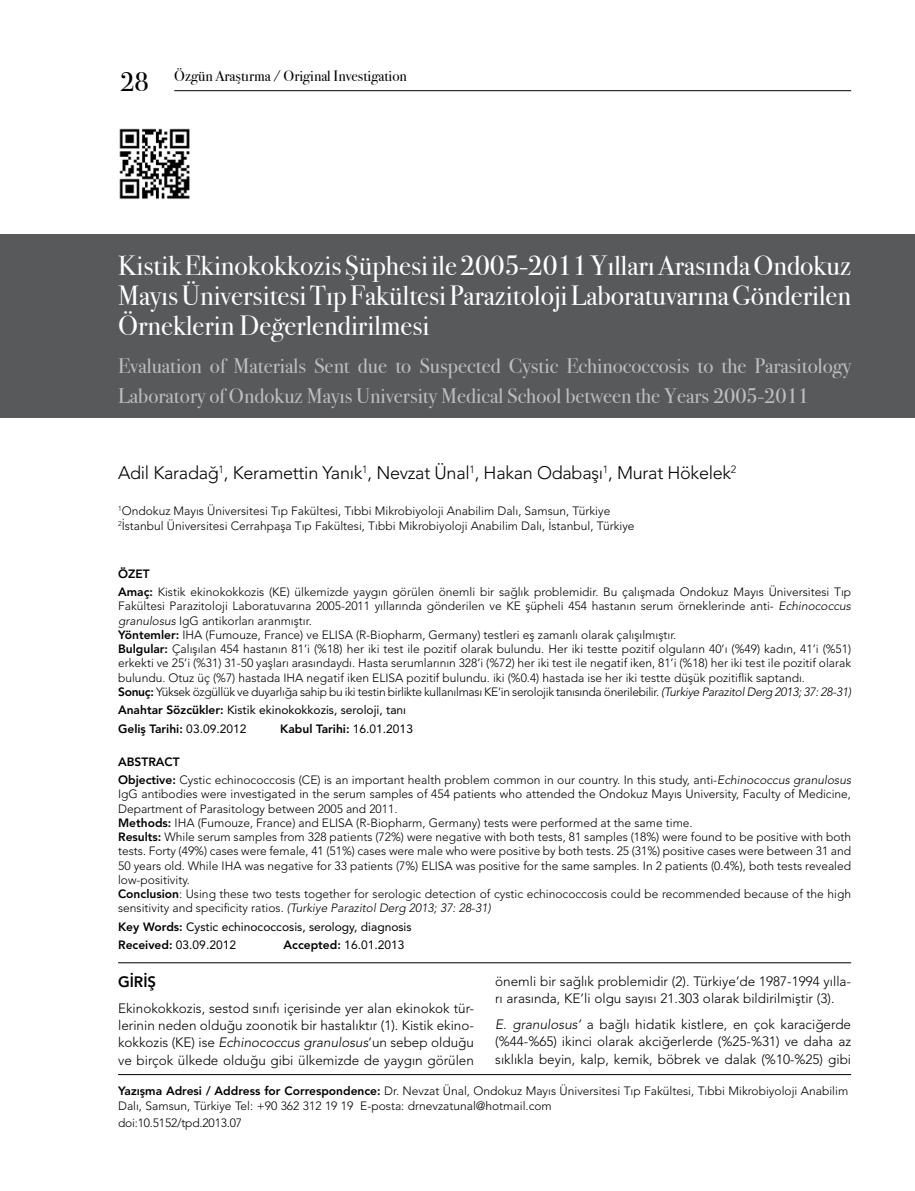
<style>
.page{position:relative;width:915px;height:1191px;background:#fff}
.page>*{position:absolute;margin:0;border:0;box-sizing:border-box;transform-origin:0 0}
.t1{font:27.75px/30px "Bodoni Svty Two ITCTT Book";color:#fff;text-align:justify}
.t2{font:21px/30px "Bodoni Svty Two ITCTT Book";color:#bcbec0}
.t3{font:300 18px "Avenir LT Std";letter-spacing:-.015em;color:#000}
.t4{font:15px "Bodoni Svty Two ITCTT Book";color:#000}
.t5{font:800 15px "Avenir LT Std";color:#000}
.t6{font:300 13.5px/17.2px "Avenir LT Std";color:#000;text-align:justify}
.t7{font:300 12px/14.2px "Avenir LT Std";color:#000}
.t8{font:12px/18.5px "Avenir LT Std";color:#000}
.t9{font:800 12px "Avenir LT Std";color:#000}
.s1{font-size:27px}
.s2{font-weight:800}
.s3{font-style:italic}
.s4{font-weight:400}
</style>
<div class="page">
<img style="left:119px;top:128px;width:71px;height:71px">
<hr style="left:174px;top:90px;width:676px;height:1px;background:#000">
<div style="left:0;top:234px;width:914px;height:184px;background:#58595b"></div>
<hr style="left:118px;top:1074px;width:732px;height:1px;background:#000">
<hr style="left:118px;top:962px;width:732px;height:1px;background:#000">
<p class="t4" style="left:120px;top:64px;width:288px"><span class="s1">28</span> Özgün Araştırma / Original Investigation</p>
<h1 class="t1" style="left:118px;top:247px;width:734px">Kistik Ekinokokkozis Şüphesi ile 2005-2011 Yılları Arasında Ondokuz Mayıs Üniversitesi Tıp Fakültesi Parazitoloji Laboratuvarına Gönderilen Örneklerin Değerlendirilmesi</h1>
<h2 class="t2" style="left:118px;top:349px;width:734px">Evaluation of Materials Sent due to Suspected Cystic Echinococcosis to the Parasitology<br>Laboratory of Ondokuz Mayıs University Medical School between the Years 2005-2011</h2>
<h3 class="t3" style="left:118px;top:461px;width:619px">Adil Karadağ<sup>1</sup>, Keramettin Yanık<sup>1</sup>, Nevzat Ünal<sup>1</sup>, Hakan Odabaşı<sup>1</sup>, Murat Hökelek<sup>2</sup></h3>
<p class="t7" style="left:118px;top:503px;width:518px;line-height:15px"><sup>1</sup>Ondokuz Mayıs Üniversitesi Tıp Fakültesi, Tıbbi Mikrobiyoloji Anabilim Dalı, Samsun, Türkiye<br><sup>2</sup>İstanbul Üniversitesi Cerrahpaşa Tıp Fakültesi, Tıbbi Mikrobiyoloji Anabilim Dalı, İstanbul, Türkiye</p>
<p class="t7" style="left:118px;top:564px;width:734px;line-height:18.5px"><span class="s2">ÖZET<br>Amaç:</span> Kistik ekinokokkozis (KE) ülkemizde yaygın görülen önemli bir sağlık problemidir. Bu çalışmada Ondokuz Mayıs Üniversitesi Tıp</p>
<p class="t7" style="left:118px;top:599px;width:734px">Fakültesi Parazitoloji Laboratuvarına 2005-2011 yıllarında gönderilen ve KE şüpheli 454 hastanın serum örneklerinde anti- <span class="s3">Echinococcus granulosus</span> IgG antikorları aranmıştır.<br><span class="s2">Yöntemler:</span> IHA (Fumouze, France) ve ELISA (R-Biopharm, Germany) testleri eş zamanlı olarak çalışılmıştır.<br><span class="s2">Bulgular:</span> Çalışılan 454 hastanın 81’i (%18) her iki test ile pozitif olarak bulundu. Her iki testte pozitif olguların 40’ı (%49) kadın, 41’i (%51) erkekti ve 25’i (%31) 31-50 yaşları arasındaydı. Hasta serumlarının 328’i (%72) her iki test ile negatif iken, 81’i (%18) her iki test ile pozitif olarak bulundu. Otuz üç (%7) hastada IHA negatif iken ELISA pozitif bulundu. iki (%0.4) hastada ise her iki testte düşük pozitiflik saptandı.<br><span class="s2">Sonuç:</span> Yüksek özgüllük ve duyarlığa sahip bu iki testin birlikte kullanılması KE’in serolojik tanısında önerilebilir. <span class="s3">(Turkiye Parazitol Derg 2013; 37: 28-31)</span></p>
<p class="t8" style="left:118px;top:701px;width:289px"><span class="s2">Anahtar Sözcükler:</span> Kistik ekinokokkozis, seroloji, tanı<br><span class="s2">Geliş Tarihi:</span> 03.09.2012</p>
<p class="t9" style="left:280px;top:721px;width:134px">Kabul Tarihi: <span class="s4">16.01.2013</span></p>
<p class="t7" style="left:118px;top:752px;width:734px;line-height:18.5px"><span class="s2">ABSTRACT<br>Objective:</span> Cystic echinococcosis (CE) is an important health problem common in our country. In this study, anti-<span class="s3">Echinococcus granulosus</span></p>
<p class="t7" style="left:118px;top:787px;width:734px">IgG antibodies were investigated in the serum samples of 454 patients who attended the Ondokuz Mayıs University, Faculty of Medicine, Department of Parasitology between 2005 and 2011.<br><span class="s2">Methods:</span> IHA (Fumouze, France) and ELISA (R-Biopharm, Germany) tests were performed at the same time.<br><span class="s2">Results:</span> While serum samples from 328 patients (72%) were negative with both tests, 81 samples (18%) were found to be positive with both tests. Forty (49%) cases were female, 41 (51%) cases were male who were positive by both tests. 25 (31%) positive cases were between 31 and 50 years old. While IHA was negative for 33 patients (7%) ELISA was positive for the same samples. In 2 patients (0.4%), both tests revealed low-positivity.<br><span class="s2">Conclusion</span>: Using these two tests together for serologic detection of cystic echinococcosis could be recommended because of the high sensitivity and specificity ratios. <span class="s3">(Turkiye Parazitol Derg 2013; 37: 28-31)</span></p>
<p class="t8" style="left:118px;top:917px;width:295px"><span class="s2">Key Words:</span> Cystic echinococcosis, serology, diagnosis<br><span class="s2">Received:</span> 03.09.2012</p>
<p class="t8" style="left:283px;top:936px;width:122px"><span class="s2">Accepted:</span> 16.01.2013</p>
<p class="t5" style="left:118px;top:973px;width:40px">GİRİŞ</p>
<p class="t6" style="left:118px;top:999px;width:357px">Ekinokokkozis, sestod sınıfı içerisinde yer alan ekinokok tür&shy;lerinin neden olduğu zoonotik bir hastalıktır (1). Kistik ekino&shy;kokkozis (KE) ise <span class="s3">Echinococcus granulosus</span>’un sebep olduğu ve birçok ülkede olduğu gibi ülkemizde de yaygın görülen</p>
<p class="t6" style="left:495px;top:972px;width:357px">önemli bir sağlık problemidir (2). Türkiye’de 1987-1994 yılla&shy;rı arasında, KE’li olgu sayısı 21.303 olarak bildirilmiştir (3).</p>
<p class="t6" style="left:495px;top:1015px;width:357px"><span class="s3">E. granulosus’</span> a bağlı hidatik kistlere, en çok karaciğerde (%44-%65) ikinci olarak akciğerlerde (%25-%31) ve daha az sıklıkla beyin, kalp, kemik, böbrek ve dalak (%10-%25) gibi</p>
<p class="t7" style="left:118px;top:1083px;width:731px;line-height:15px"><span class="s2">Yazışma Adresi / Address for Correspondence:</span> Dr. Nevzat Ünal, Ondokuz Mayıs Üniversitesi Tıp Fakültesi, Tıbbi Mikrobiyoloji Anabilim<br>Dalı, Samsun, Türkiye Tel: +90 362 312 19 19 E-posta: drnevzatunal@hotmail.com</p>
<p class="t7" style="left:118px;top:1115px;width:125px">doi:10.5152/tpd.2013.07</p>
</div>
